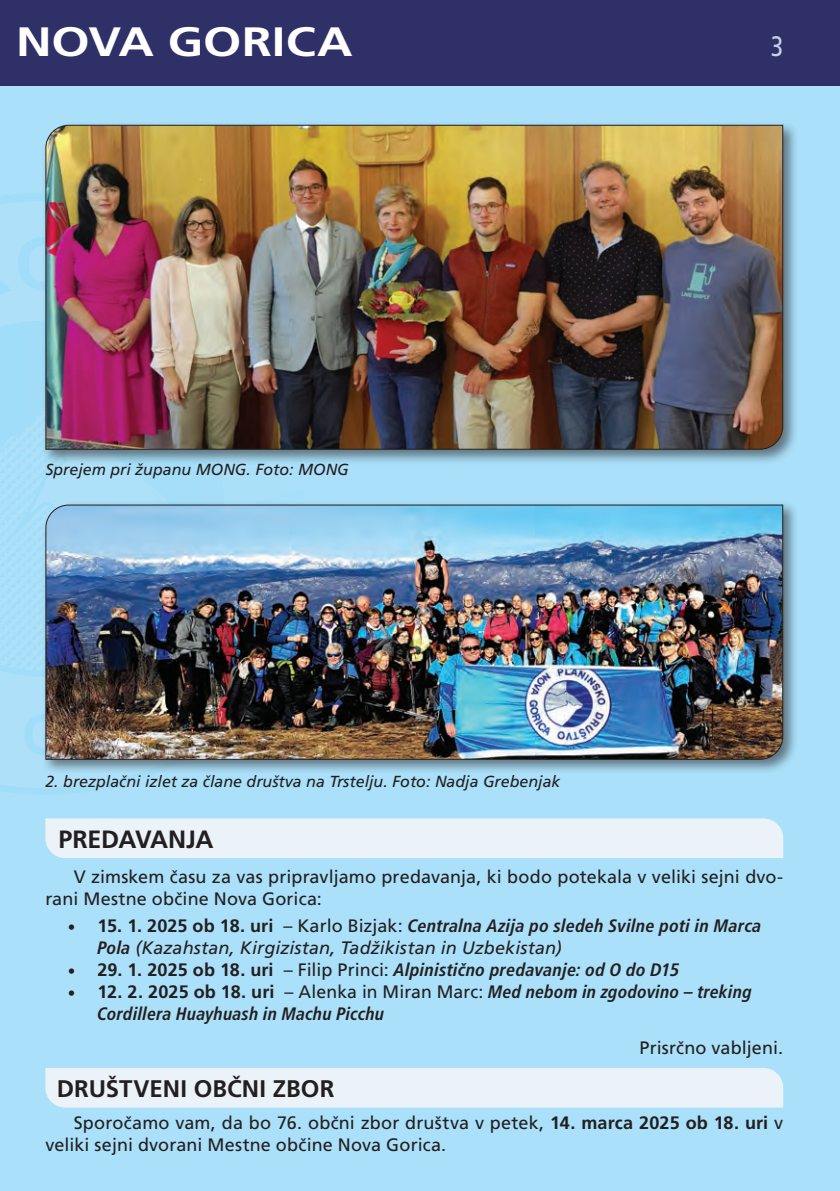
<style>
.page{position:relative;width:840px;height:1191px;background:#fff}
.page>*{position:absolute;margin:0;border:0;box-sizing:border-box;transform-origin:0 0}
.t1{font:700 41px "Frutiger LT Pro";color:#fff;scale:1.2 1}
.t2{font:28px "Frutiger LT Pro";color:#c6d2ea;scale:.8 1}
.t3{font:700 25px "Frutiger LT Pro";letter-spacing:-.01em;color:#231f20}
.t4{font:700 24px "Frutiger LT Pro";color:#231f20}
.t5{font:18px/22px "Frutiger LT Pro";letter-spacing:.005em;color:#231f20}
.t6{font:italic 700 condensed 18px/22px "Frutiger LT Pro";letter-spacing:.015em;color:#231f20}
.t7{font:italic 18px/22px "Frutiger LT Pro";color:#231f20}
.t8{font:italic 16px "Frutiger LT Pro";color:#231f20}
.s1{font-weight:700;font-style:normal}
.s2{font-style:normal}
.s3{font-weight:700;font-stretch:condensed}
.s4{font-style:normal;font-stretch:normal}
.s5{font-weight:400;font-style:normal;font-stretch:normal}
.s6{font-weight:700}
</style>
<div class="page">
<div style="left:0;top:0;width:839px;height:1191px;background:#aae0f9"></div>
<div style="left:0;top:0;width:839px;height:85px;background:#303068"></div>
<div style="left:45px;top:818px;width:737px;height:40px;background:#ebf3f9"></div>
<div style="left:41px;top:500px;width:756px;height:275px;background:#231f20;opacity:.55"></div>
<img style="left:45px;top:504px;width:738px;height:256px">
<div style="left:41px;top:121px;width:756px;height:344px;background:#231f20;opacity:.55"></div>
<img style="left:45px;top:124px;width:738px;height:326px">
<div style="left:45px;top:1068px;width:737px;height:39px;background:#ebf3f9"></div>
<svg style="left:245px;top:431px;width:58px;height:34px;background:#566067"></svg>
<h1 class="t1" style="left:16px;top:18px;width:282px">NOVA GORICA</h1>
<h2 class="t2" style="left:770px;top:30px;width:17px">3</h2>
<p class="t8" style="left:45px;top:460px;width:305px">Sprejem pri županu MONG. Foto: MONG</p>
<p class="t8" style="left:45px;top:772px;width:516px">2. brezplačni izlet za člane društva na Trstelju. Foto: Nadja Grebenjak</p>
<h3 class="t3" style="left:59px;top:824px;width:156px">PREDAVANJA</h3>
<p class="t5" style="left:45px;top:865px;width:739px;text-indent:28px">V zimskem času za vas pripravljamo predavanja, ki bodo potekala v veliki sejni dvo&shy;rani Mestne občine Nova Gorica:</p>
<p class="t7" style="left:97px;top:915px;width:665px;text-indent:-30px">• <span class="s1">15. 1. 2025 ob 18. uri</span> <span class="s2">– Karlo Bizjak:</span> <span class="s3">Centralna Azija po sledeh Svilne poti in Marca<br>Pola</span> (Kazahstan, Kirgizistan, Tadžikistan in Uzbekistan)</p>
<p class="t6" style="left:67px;top:959px;width:613px">• <span class="s4">29. 1. 2025 ob 18. uri</span> <span class="s5">– Filip Princi:</span> Alpinistično predavanje: od O do D15</p>
<p class="t6" style="left:97px;top:981px;width:655px;text-indent:-30px">• <span class="s4">12. 2. 2025 ob 18. uri</span> <span class="s5">– Alenka in Miran Marc:</span> Med nebom in zgodovino – treking<br>Cordillera Huayhuash in Machu Picchu</p>
<p class="t5" style="left:639px;top:1036px;width:145px">Prisrčno vabljeni.</p>
<h3 class="t4" style="left:57px;top:1074px;width:279px">DRUŠTVENI OBČNI ZBOR</h3>
<p class="t5" style="left:45px;top:1111px;width:739px;text-indent:28px">Sporočamo vam, da bo 76. občni zbor društva v petek, <span class="s6">14. marca 2025 ob 18. uri</span> v veliki sejni dvorani Mestne občine Nova Gorica.</p>
</div>
